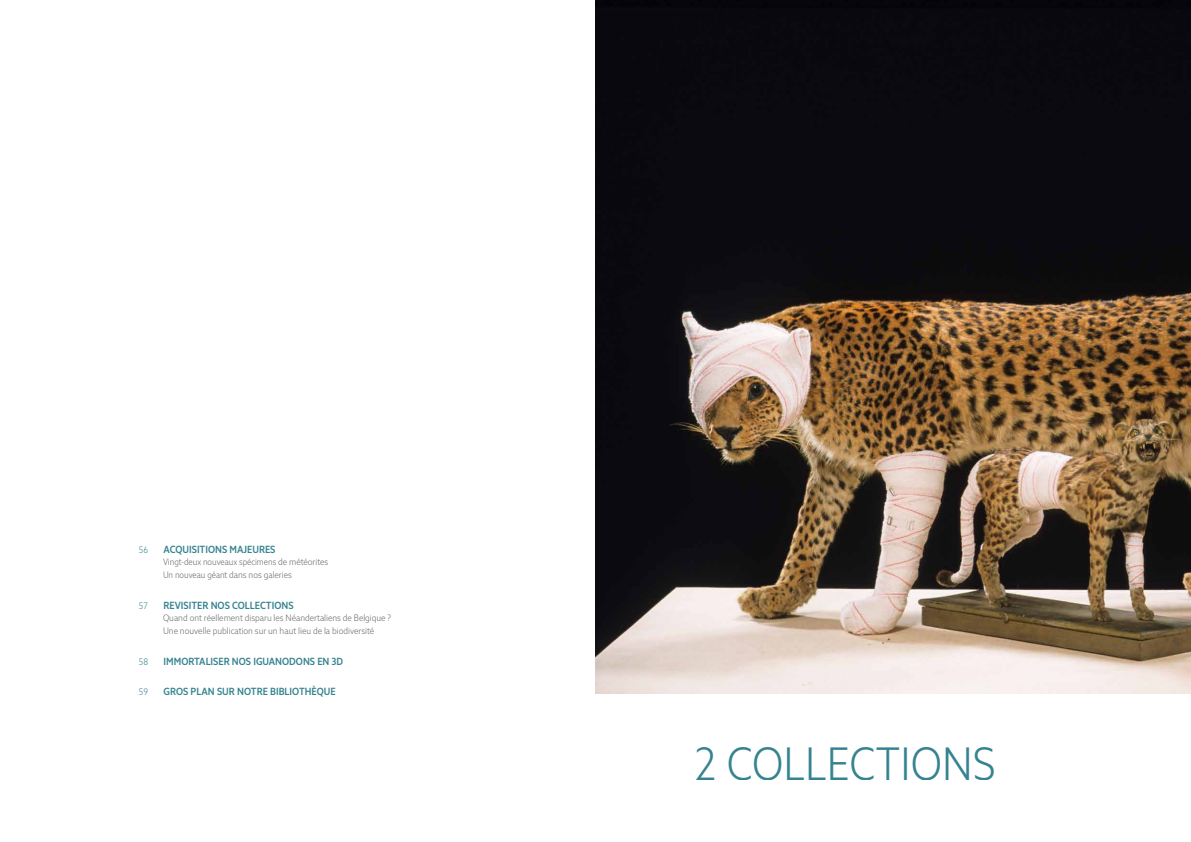
<style>
.page{position:relative;width:1191px;height:842px;background:#fff}
.page>*{position:absolute;margin:0;border:0;box-sizing:border-box;transform-origin:0 0}
.t1{font:300 45px "Azo Sans 2 Narrow";color:#358390}
.t2{font:500 10px "Azo Sans 2 Narrow";color:#358390}
.t3{font:300 9px/13px "Azo Sans 2 Narrow";color:#6d6e71}
.t4{font:300 9px/13px "Azo Sans 2 Narrow";color:#6d6e71;scale:.96 1}
.t5{font:300 9px "Azo Sans 2 Narrow";color:#358390}
</style>
<div class="page">
<img style="left:595px;top:0;width:596px;height:694px">
<p class="t5" style="left:139px;top:544px;width:11px">56</p>
<p class="t2" style="left:164px;top:543px;width:113px">ACQUISITIONS MAJEURES</p>
<p class="t4" style="left:163px;top:555px;width:174px">Vingt-deux nouveaux spécimens de météorites<br>Un nouveau géant dans nos galeries</p>
<p class="t5" style="left:139px;top:600px;width:10px">57</p>
<p class="t2" style="left:164px;top:599px;width:131px">REVISITER NOS COLLECTIONS</p>
<p class="t3" style="left:163px;top:611px;width:230px">Quand ont réellement disparu les Néandertaliens de Belgique ?<br>Une nouvelle publication sur un haut lieu de la biodiversité</p>
<p class="t5" style="left:139px;top:656px;width:11px">58</p>
<p class="t2" style="left:164px;top:655px;width:181px">IMMORTALISER NOS IGUANODONS EN 3D</p>
<p class="t5" style="left:139px;top:686px;width:11px">59</p>
<p class="t2" style="left:164px;top:685px;width:173px">GROS PLAN SUR NOTRE BIBLIOTHÈQUE</p>
<h1 class="t1" style="left:694px;top:737px;width:302px">2 COLLECTIONS</h1>
</div>
